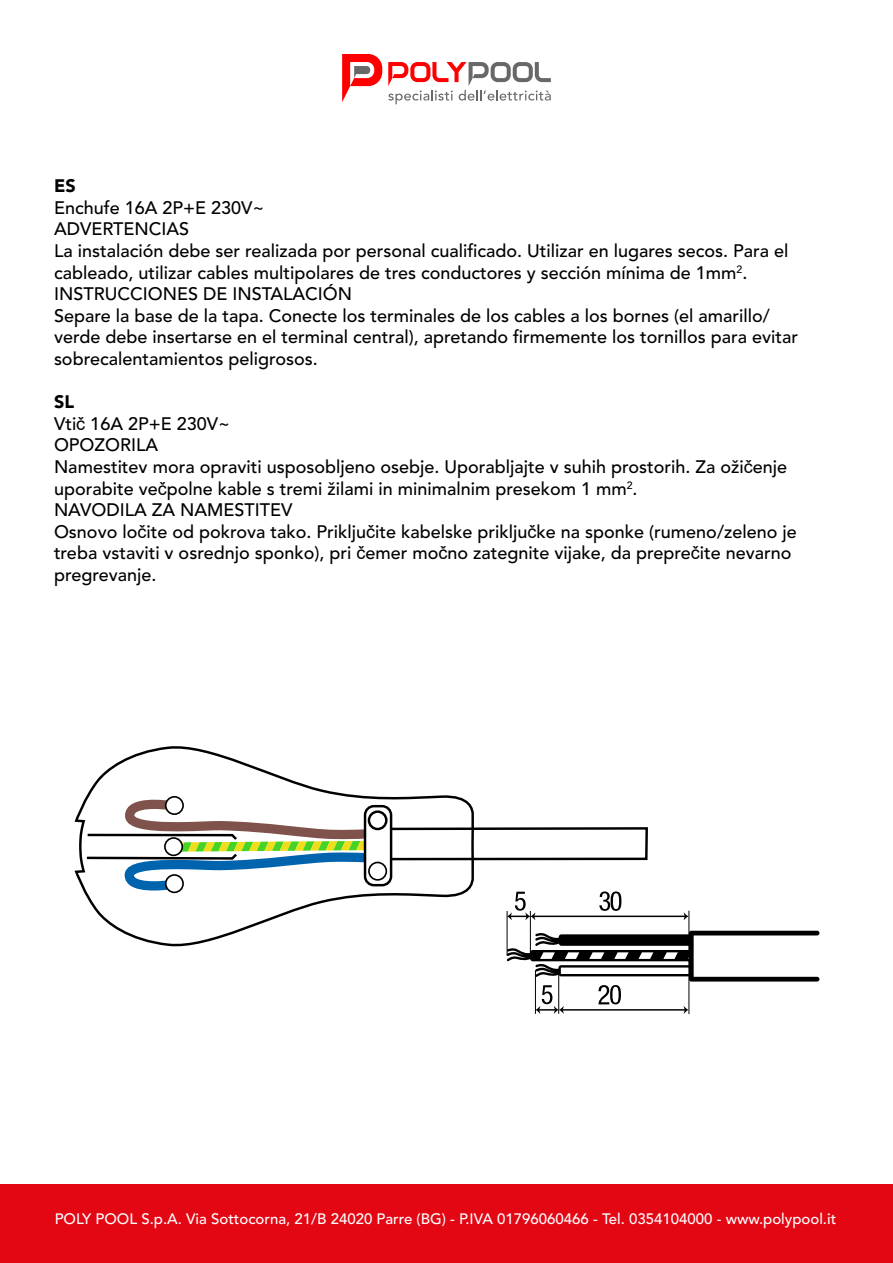
<style>
.page{position:relative;width:893px;height:1263px;background:#fff}
.page>*{position:absolute;margin:0;border:0;box-sizing:border-box;transform-origin:0 0}
.t1{font:500 18px/21.6px "Avenir LT Std";color:#000}
.t2{font:900 18px "Avenir LT Std";color:#000}
.t3{font:500 15px "Avenir LT Std";color:#fff}
.s1{font-weight:900}
.s2{font-family:"Arial";font-weight:400}
</style>
<div class="page">
<div style="left:0;top:1184px;width:893px;height:79px;background:#e30613"></div>
<svg style="left:342px;top:54px;width:40px;height:48px"></svg>
<svg style="left:388px;top:62px;width:163px;height:42px"></svg>
<hr style="left:507px;top:911px;width:1px;height:45px;background:#000">
<hr style="left:530px;top:911px;width:1px;height:45px;background:#000">
<hr style="left:689px;top:911px;width:1px;height:51px;background:#000">
<hr style="left:533px;top:915px;width:152px;height:2px;background:#000">
<svg style="left:684px;top:912px;width:5px;height:8px"></svg>
<svg style="left:507px;top:931px;width:312px;height:83px"></svg>
<svg style="left:74px;top:746px;width:379px;height:201px"></svg>
<svg style="left:84px;top:796px;width:565px;height:124px"></svg>
<div style="left:165px;top:838px;width:17px;height:17px;background:#fff;border-radius:50%"></div>
<div style="left:164px;top:837px;width:19px;height:19px;border:2px solid #000;border-radius:50%"></div>
<div style="left:166px;top:797px;width:17px;height:17px;background:#fff;border-radius:50%"></div>
<div style="left:165px;top:796px;width:19px;height:19px;border:2px solid #000;border-radius:50%"></div>
<div style="left:166px;top:875px;width:17px;height:17px;background:#fff;border-radius:50%"></div>
<div style="left:165px;top:874px;width:19px;height:19px;border:2px solid #000;border-radius:50%"></div>
<p class="t2" style="left:54px;top:175px;width:23px">ES</p>
<p class="t1" style="left:54px;top:197px;width:746px">Enchufe 16A 2P+E 230V~<br>ADVERTENCIAS<br>La instalación debe ser realizada por personal cualificado. Utilizar en lugares secos. Para el cableado, utilizar cables multipolares de tres conductores y sección mínima de 1mm<sup>2</sup>.<br>INSTRUCCIONES DE INSTALACIÓN<br>Separe la base de la tapa. Conecte los terminales de los cables a los bornes (el amarillo/ verde debe insertarse en el terminal central), apretando firmemente los tornillos para evitar sobrecalentamientos peligrosos.</p>
<p class="t1" style="left:54px;top:392px;width:744px"><span class="s1">SL<br></span>Vti<span class="s2">č</span> 16A 2P+E 230V~<br>OPOZORILA<br>Namestitev mora opraviti usposobljeno osebje. Uporabljajte v suhih prostorih. Za oži<span class="s2">č</span>enje uporabite ve<span class="s2">č</span>polne kable s tremi žilami in minimalnim presekom 1 mm<sup>2</sup>.<br>NAVODILA ZA NAMESTITEV<br>Osnovo lo<span class="s2">č</span>ite od pokrova tako. Priklju<span class="s2">č</span>ite kabelske priklju<span class="s2">č</span>ke na sponke (rumeno/zeleno je treba vstaviti v osrednjo sponko), pri <span class="s2">č</span>emer mo<span class="s2">č</span>no zategnite vijake, da prepre<span class="s2">č</span>ite nevarno pregrevanje.</p>
<p class="t3" style="left:55px;top:1210px;width:783px">POLY POOL S.p.A. Via Sottocorna, 21/B 24020 Parre (BG) - P.IVA 01796060466 - Tel. 0354104000 - www.polypool.it</p>
</div>
